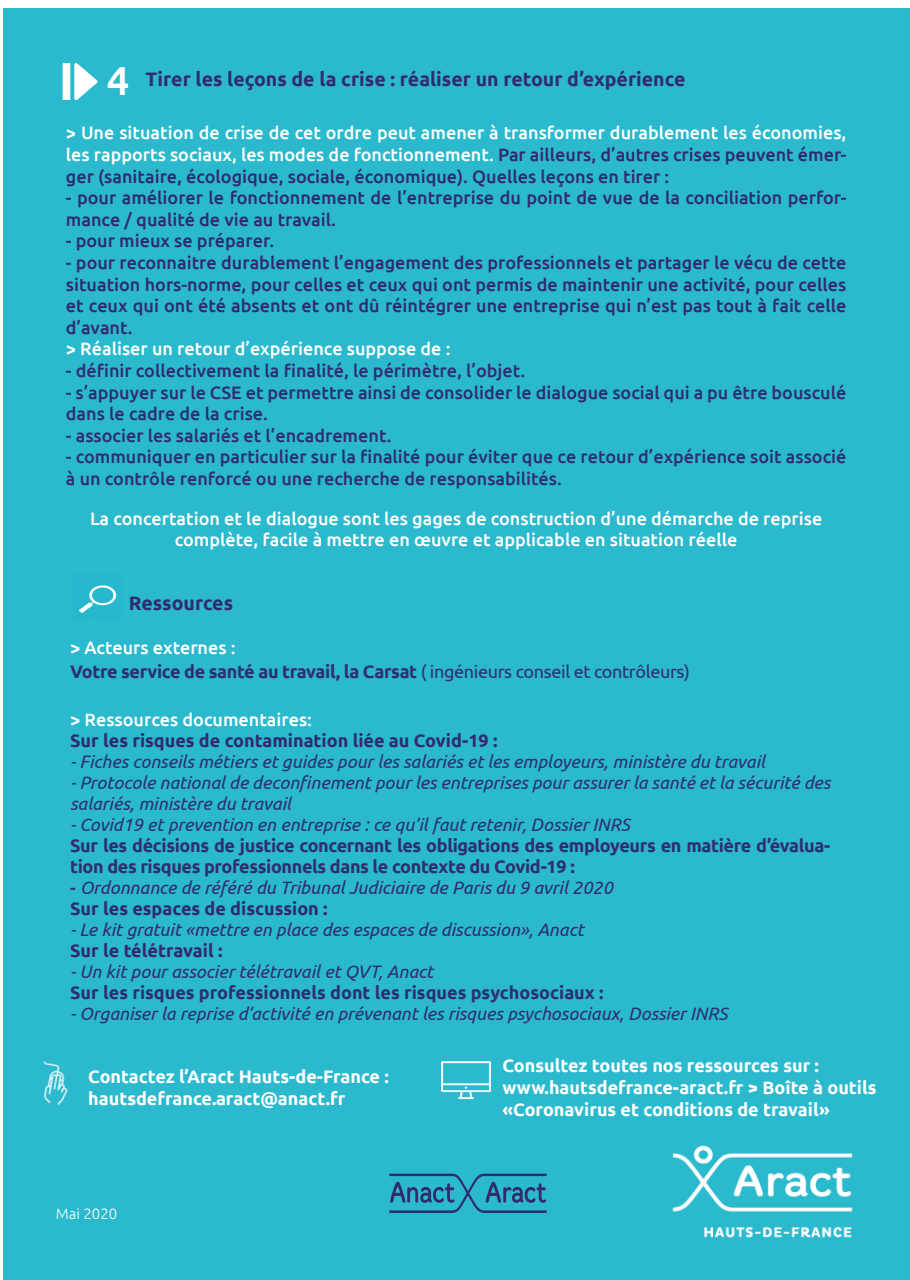
<style>
.page{position:relative;width:910px;height:1280px;background:#fff}
.page>*{position:absolute;margin:0;border:0;box-sizing:border-box;transform-origin:0 0}
.t1{font:500 40.5px "Ubuntu";color:#fff}
.t2{font:700 19.5px "Ubuntu";color:#302d6e}
.t3{font:500 18px/21.6px "Ubuntu";color:#fff;text-align:justify}
.t4{font:500 18px/21.6px "Ubuntu";color:#312b6b}
.t5{font:500 18px/21.6px "Ubuntu";color:#2f2f6d}
.t6{font:italic 18px "Ubuntu";color:#2c3070}
.t7{font:700 18px/21px "Ubuntu";letter-spacing:-.02em;color:#2f2f6d}
.t8{font:700 18px "Ubuntu";color:#fff}
.t9{font:italic 18px "Ubuntu";color:#2f2f6d}
.t10{font:italic 18px "Ubuntu";color:#312b6b}
.t11{font:700 18px "Ubuntu";color:#312b6b}
.t12{font:700 18px "Ubuntu";color:#2f2f6d}
.t13{font:300 15px "Ubuntu";color:#fff}
.s1{color:#312b6b}
.s2{font-weight:400}
.s3{font-weight:500;font-style:normal}
</style>
<div class="page">
<div style="left:3px;top:9px;width:907px;height:1271px;background:#2bb9ce"></div>
<img style="left:63px;top:64px;width:35px;height:36px">
<img style="left:672px;top:1145px;width:181px;height:93px">
<img style="left:43px;top:1061px;width:25px;height:44px">
<img style="left:442px;top:1061px;width:49px;height:38px">
<svg style="left:389px;top:1173px;width:158px;height:40px"></svg>
<img style="left:78px;top:583px;width:39px;height:43px">
<p class="t1" style="left:107px;top:55px;width:25px">4</p>
<p class="t2" style="left:146px;top:68px;width:541px">Tirer les leçons de la crise : réaliser un retour d’expérience</p>
<p class="t3" style="left:66px;top:122px;width:782px">&gt; Une situation de crise de cet ordre peut amener à transformer durablement les économies, les rapports sociaux, les modes de fonctionnement. <span class="s1">Par ailleurs, d’autres crises peuvent émer&shy;ger (sanitaire, écologique, sociale, économique). Quelles leçons en tirer :</span></p>
<p class="t4" style="left:66px;top:186px;width:782px">- pour améliorer le fonctionnement de l’entreprise du point de vue de la conciliation perfor&shy;mance / qualité de vie au travail.</p>
<p class="t4" style="left:66px;top:230px;width:210px">- pour mieux se préparer.</p>
<p class="t4" style="left:66px;top:251px;width:782px;text-align:justify">- pour reconnaitre durablement l’engagement des professionnels et partager le vécu de cette situation hors-norme, pour celles et ceux qui ont permis de maintenir une activité, pour celles et ceux qui ont été absents et ont dû réintégrer une entreprise qui n’est pas tout à fait celle d’avant.</p>
<p class="t3" style="left:66px;top:338px;width:386px">&gt; Réaliser un retour d’expérience suppose de :</p>
<p class="t5" style="left:66px;top:359px;width:461px">- définir collectivement la finalité, le périmètre, l’objet.</p>
<p class="t5" style="left:66px;top:381px;width:782px">- s’appuyer sur le CSE et permettre ainsi de consolider le dialogue social qui a pu être bousculé dans le cadre de la crise.</p>
<p class="t5" style="left:66px;top:424px;width:327px">- associer les salariés et l’encadrement.</p>
<p class="t5" style="left:66px;top:446px;width:782px">- communiquer en particulier sur la finalité pour éviter que ce retour d’expérience soit associé à un contrôle renforcé ou une recherche de responsabilités.</p>
<p class="t3" style="left:90px;top:507px;width:734px">La concertation et le dialogue sont les gages de construction d’une démarche de reprise</p>
<p class="t3" style="left:175px;top:528px;width:564px">complète, facile à mettre en œuvre et applicable en situation réelle</p>
<p class="t2" style="left:129px;top:591px;width:106px">Ressources</p>
<p class="t3" style="left:70px;top:636px;width:167px">&gt; Acteurs externes :</p>
<p class="t7" style="left:70px;top:661px;width:621px">Votre service de santé au travail, la Carsat <span class="s2">( ingénieurs conseil et contrôleurs)</span></p>
<p class="t3" style="left:70px;top:708px;width:243px">&gt; Ressources documentaires:</p>
<p class="t11" style="left:70px;top:730px;width:429px">Sur les risques de contamination liée au Covid-19 :</p>
<p class="t6" style="left:70px;top:751px;width:696px">- Fiches conseils métiers et guides pour les salariés et les employeurs, ministère du travail</p>
<p class="t6" style="left:70px;top:772px;width:762px">- Protocole national de deconfinement pour les entreprises pour assurer la santé et la sécurité des</p>
<p class="t6" style="left:70px;top:793px;width:222px">salariés, ministère du travail</p>
<p class="t6" style="left:70px;top:814px;width:561px">- Covid19 et prevention en entreprise : ce qu’il faut retenir, Dossier INRS</p>
<p class="t7" style="left:70px;top:835px;width:762px">Sur les décisions de justice concernant les obligations des employeurs en matière d’évalua&shy;tion des risques professionnels dans le contexte du Covid-19 :</p>
<p class="t10" style="left:70px;top:877px;width:544px"><span class="s3">-</span> Ordonnance de référé du Tribunal Judiciaire de Paris du 9 avril 2020</p>
<p class="t11" style="left:70px;top:898px;width:259px">Sur les espaces de discussion :</p>
<p class="t10" style="left:70px;top:919px;width:515px">- Le kit gratuit «mettre en place des espaces de discussion», Anact</p>
<p class="t11" style="left:70px;top:940px;width:154px">Sur le télétravail :</p>
<p class="t9" style="left:70px;top:961px;width:365px">- Un kit pour associer télétravail et QVT, Anact</p>
<p class="t12" style="left:70px;top:982px;width:535px">Sur les risques professionnels dont les risques psychosociaux :</p>
<p class="t9" style="left:70px;top:1003px;width:659px">- Organiser la reprise d’activité en prévenant les risques psychosociaux, Dossier INRS</p>
<p class="t8" style="left:88px;top:1066px;width:302px">Contactez l’Aract Hauts-de-France :</p>
<p class="t8" style="left:88px;top:1087px;width:259px">hautsdefrance.aract@anact.fr</p>
<p class="t13" style="left:56px;top:1205px;width:63px">Mai 2020</p>
<p class="t8" style="left:502px;top:1055px;width:318px">Consultez toutes nos ressources sur :</p>
<p class="t8" style="left:502px;top:1077px;width:376px">www.hautsdefrance-aract.fr &gt; Boîte à outils</p>
<p class="t8" style="left:502px;top:1098px;width:329px">«Coronavirus et conditions de travail»</p>
</div>
